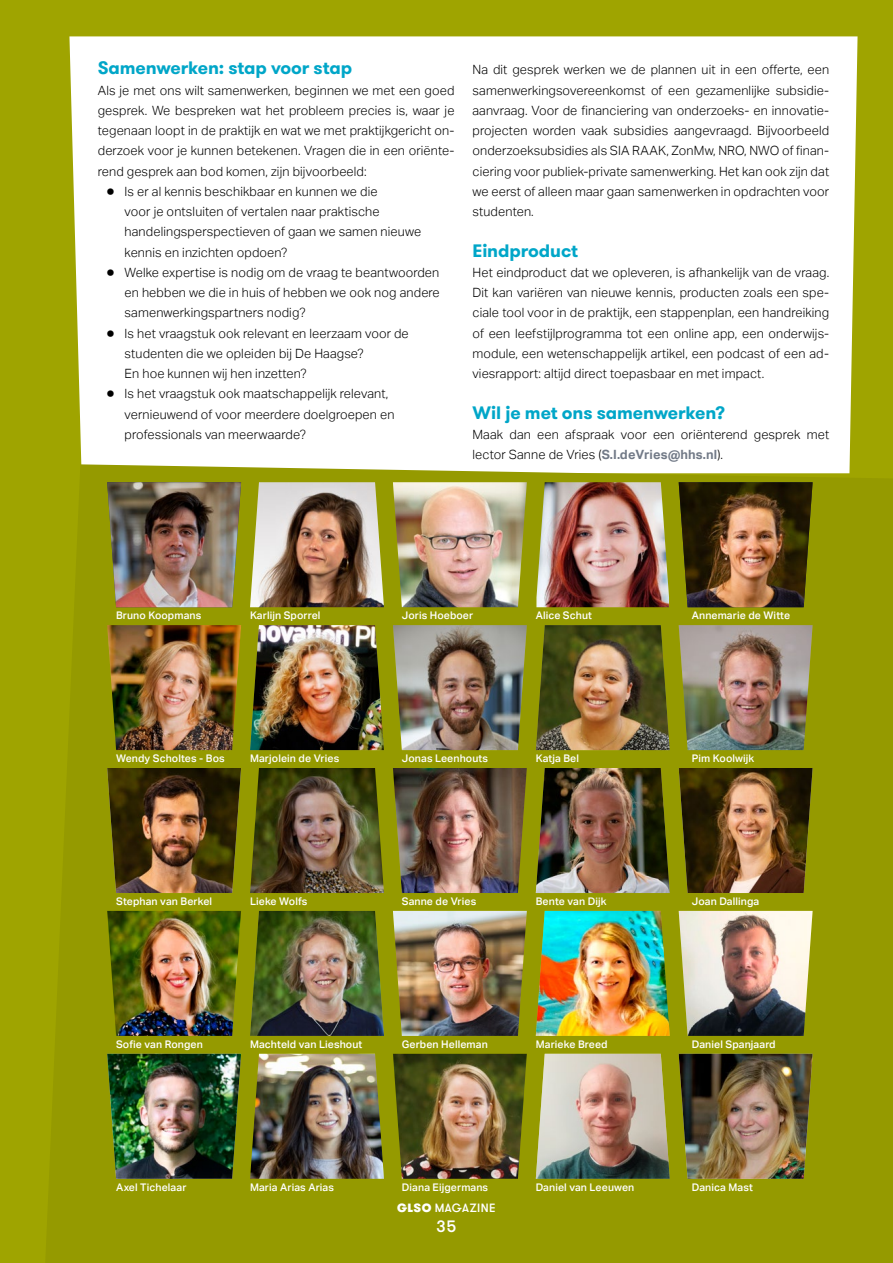
<style>
.page{position:relative;width:893px;height:1263px;background:#9fa400}
.page>*{position:absolute;margin:0;border:0;box-sizing:border-box;transform-origin:0 0}
.subhead_2{font:700 18px "GT Walsheim Pro";letter-spacing:-.005em;color:#00a6c8}
.Paginacijfer{font:500 16.5px "GT Walsheim Pro";color:#fff}
.body_glossy{font:300 12.75px/20.2px "Aktiv Grotesk";letter-spacing:.01em;color:#000;text-align:justify}
.t1{font:500 12px "GT Walsheim Pro";letter-spacing:.035em;color:#fff}
.lectoraat_foto_s{font:500 10.5px "Aktiv Grotesk";letter-spacing:.01em;color:#fff}
.s1{font-weight:400}
.s2{font-weight:700;color:#727a87}
.s3{font-weight:900}
</style>
<div class="page">
<div style="left:69px;top:36px;width:788px;height:428px;background:#fff"></div>
<div style="left:81px;top:464px;width:769px;height:715px;background:#959a00"></div>
<img style="left:250px;top:482px;width:134px;height:125px">
<img style="left:393px;top:625px;width:134px;height:125px">
<img style="left:393px;top:911px;width:134px;height:125px">
<img style="left:250px;top:625px;width:134px;height:125px">
<img style="left:250px;top:911px;width:134px;height:125px">
<img style="left:393px;top:482px;width:134px;height:125px">
<img style="left:679px;top:625px;width:134px;height:125px">
<img style="left:679px;top:911px;width:134px;height:125px">
<img style="left:536px;top:482px;width:133px;height:125px">
<img style="left:536px;top:768px;width:134px;height:125px">
<img style="left:536px;top:1054px;width:134px;height:125px">
<img style="left:679px;top:482px;width:134px;height:125px">
<img style="left:679px;top:768px;width:134px;height:125px">
<img style="left:679px;top:1054px;width:134px;height:125px">
<img style="left:536px;top:625px;width:134px;height:125px">
<img style="left:536px;top:911px;width:134px;height:125px">
<img style="left:250px;top:768px;width:134px;height:125px">
<img style="left:250px;top:1054px;width:134px;height:125px">
<img style="left:393px;top:768px;width:134px;height:125px">
<img style="left:393px;top:1054px;width:134px;height:125px">
<img style="left:107px;top:625px;width:134px;height:125px">
<img style="left:107px;top:911px;width:134px;height:125px">
<img style="left:107px;top:482px;width:134px;height:125px">
<img style="left:107px;top:768px;width:134px;height:125px">
<img style="left:107px;top:1054px;width:134px;height:125px">
<p class="subhead_2" style="left:98px;top:56px;width:256px">Samenwerken: stap voor stap</p>
<p class="body_glossy" style="left:98px;top:80px;width:358px">Als je met ons wilt samenwerken, beginnen we met een goed gesprek. We bespreken wat het probleem precies is, waar je tegenaan loopt in de praktijk en wat we met praktijkgericht on&shy;derzoek voor je kunnen betekenen. Vragen die in een oriënte&shy;rend gesprek aan bod komen, zijn bijvoorbeeld:</p>
<p class="body_glossy" style="left:125px;top:181px;width:298px;text-align:left;text-indent:-18px"><span class="s1">●</span> Is er al kennis beschikbaar en kunnen we die<br>voor je ontsluiten of vertalen naar praktische handelingsperspectieven of gaan we samen nieuwe kennis en inzichten opdoen?</p>
<p class="body_glossy" style="left:125px;top:262px;width:317px;text-indent:-18px"><span class="s1">●</span> Welke expertise is nodig om de vraag te beantwoorden en hebben we die in huis of hebben we ook nog andere samenwerkingspartners nodig?</p>
<p class="body_glossy" style="left:125px;top:323px;width:286px;text-align:left;text-indent:-18px"><span class="s1">●</span> Is het vraagstuk ook relevant en leerzaam voor de studenten die we opleiden bij De Haagse?<br>En hoe kunnen wij hen inzetten?</p>
<p class="body_glossy" style="left:125px;top:384px;width:271px;text-align:left;text-indent:-18px"><span class="s1">●</span> Is het vraagstuk ook maatschappelijk relevant, vernieuwend of voor meerdere doelgroepen en professionals van meerwaarde?</p>
<p class="body_glossy" style="left:472px;top:60px;width:358px">Na dit gesprek werken we de plannen uit in een offerte, een samenwerkingsovereenkomst of een gezamenlijke subsidie&shy;aanvraag. Voor de financiering van onderzoeks- en innovatie&shy;projecten worden vaak subsidies aangevraagd. Bijvoorbeeld onderzoeksubsidies als SIA RAAK, ZonMw, NRO, NWO of finan&shy;ciering voor publiek-private samenwerking. Het kan ook zijn dat we eerst of alleen maar gaan samenwerken in opdrachten voor studenten.</p>
<p class="subhead_2" style="left:472px;top:238px;width:107px">Eindproduct</p>
<p class="body_glossy" style="left:472px;top:262px;width:358px">Het eindproduct dat we opleveren, is afhankelijk van de vraag.<br>Dit kan variëren van nieuwe kennis, producten zoals een spe&shy;ciale tool voor in de praktijk, een stappenplan, een handreiking of een leefstijlprogramma tot een online app, een onderwijs&shy;module, een wetenschappelijk artikel, een podcast of een ad&shy;viesrapport: altijd direct toepasbaar en met impact.</p>
<p class="subhead_2" style="left:472px;top:400px;width:254px">Wil je met ons samenwerken?</p>
<p class="body_glossy" style="left:472px;top:424px;width:358px">Maak dan een afspraak voor een oriënterend gesprek met lector Sanne de Vries (<span class="s2">S.I.deVries@hhs.nl</span>).</p>
<p class="lectoraat_foto_s" style="left:116px;top:609px;width:87px">Bruno Koopmans</p>
<p class="lectoraat_foto_s" style="left:250px;top:609px;width:72px">Karlijn Sporrel</p>
<p class="lectoraat_foto_s" style="left:402px;top:609px;width:73px">Joris Hoeboer</p>
<p class="lectoraat_foto_s" style="left:536px;top:609px;width:58px">Alice Schut</p>
<p class="lectoraat_foto_s" style="left:692px;top:609px;width:100px">Annemarie de Witte</p>
<p class="lectoraat_foto_s" style="left:116px;top:752px;width:110px">Wendy Scholtes - Bos</p>
<p class="lectoraat_foto_s" style="left:250px;top:752px;width:91px">Marjolein de Vries</p>
<p class="lectoraat_foto_s" style="left:402px;top:752px;width:88px">Jonas Leenhouts</p>
<p class="lectoraat_foto_s" style="left:536px;top:752px;width:45px">Katja Bel</p>
<p class="lectoraat_foto_s" style="left:692px;top:752px;width:64px">Pim Koolwijk</p>
<p class="lectoraat_foto_s" style="left:116px;top:895px;width:98px">Stephan van Berkel</p>
<p class="lectoraat_foto_s" style="left:250px;top:895px;width:59px">Lieke Wolfs</p>
<p class="lectoraat_foto_s" style="left:402px;top:895px;width:76px">Sanne de Vries</p>
<p class="lectoraat_foto_s" style="left:536px;top:895px;width:72px">Bente van Dijk</p>
<p class="lectoraat_foto_s" style="left:692px;top:895px;width:69px">Joan Dallinga</p>
<p class="lectoraat_foto_s" style="left:116px;top:1038px;width:88px">Sofie van Rongen</p>
<p class="lectoraat_foto_s" style="left:250px;top:1038px;width:114px">Machteld van Lieshout</p>
<p class="lectoraat_foto_s" style="left:402px;top:1038px;width:87px">Gerben Helleman</p>
<p class="lectoraat_foto_s" style="left:536px;top:1038px;width:73px">Marieke Breed</p>
<p class="lectoraat_foto_s" style="left:692px;top:1038px;width:85px">Daniel Spanjaard</p>
<p class="lectoraat_foto_s" style="left:116px;top:1181px;width:72px">Axel Tichelaar</p>
<p class="lectoraat_foto_s" style="left:250px;top:1181px;width:86px">Maria Arias Arias</p>
<p class="lectoraat_foto_s" style="left:402px;top:1181px;width:88px">Diana Eijgermans</p>
<p class="t1" style="left:397px;top:1201px;width:100px"><span class="s3">GLSO</span> MAGAZINE</p>
<p class="Paginacijfer" style="left:436px;top:1216px;width:21px">35</p>
<p class="lectoraat_foto_s" style="left:536px;top:1181px;width:100px">Daniel van Leeuwen</p>
<p class="lectoraat_foto_s" style="left:692px;top:1181px;width:63px">Danica Mast</p>
</div>
